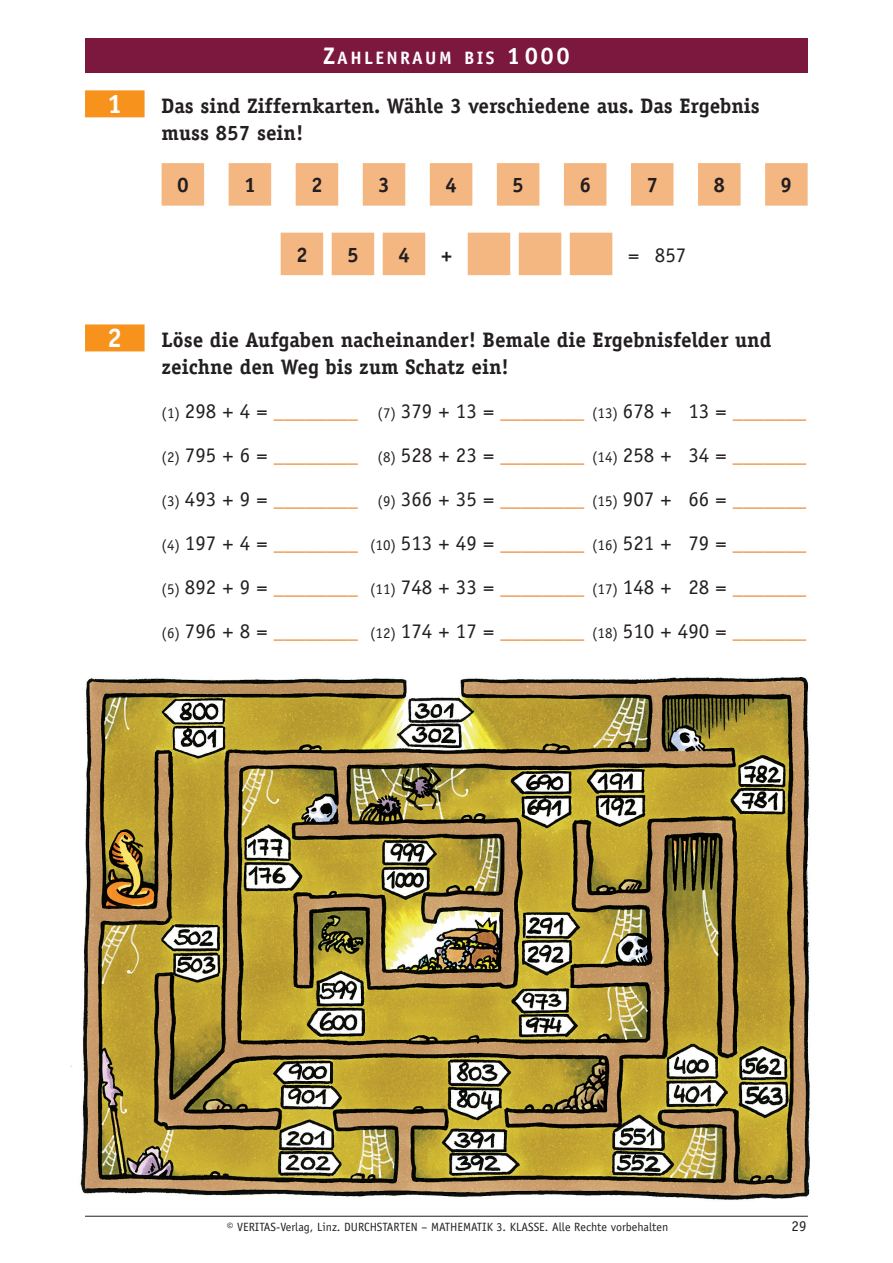
<style>
.page{position:relative;width:893px;height:1263px;background:#fff}
.page>*{position:absolute;margin:0;border:0;box-sizing:border-box;transform-origin:0 0}
.t1{font:700 27px "Officina Sans Std";color:#fff}
.t2{font:21px/44px "Officina Sans Std";color:#ea7c1d;text-align:justify}
.t3{font:700 21px/27px "Officina Serif Std";color:#231f20}
.t4{font:700 21px "Officina Sans Std";color:#231f20}
.t5{font:21px "Officina Sans Std";color:#231f20}
.t6{font:700 18px "Officina Sans Std";letter-spacing:.135em;color:#fff}
.t7{font:15px "Officina Sans Std";color:#231f20}
.t8{font:12px "Officina Sans Std";color:#231f20}
.s1{font-size:24px}
.s2{font-size:15px;color:#231f20}
.s3{color:#231f20}
</style>
<div class="page">
<hr style="left:85px;top:1216px;width:723px;height:1px;background:#231f20">
<img style="left:70px;top:673px;width:740px;height:527px">
<div style="left:85px;top:38px;width:723px;height:34px;background:#7c173e"></div>
<div style="left:85px;top:90px;width:60px;height:27px;background:#f7931d"></div>
<div style="left:85px;top:324px;width:60px;height:27px;background:#f7931d"></div>
<svg style="left:162px;top:163px;width:646px;height:43px"></svg>
<svg style="left:281px;top:233px;width:331px;height:42px"></svg>
<p class="t6" style="left:323px;top:47px;width:248px"><span class="s1">Z</span>AHLENRAUM BIS <span class="s1">1000</span></p>
<p class="t1" style="left:107px;top:87px;width:17px">1</p>
<p class="t3" style="left:162px;top:92px;width:600px">Das sind Ziffernkarten. Wähle 3 verschiedene aus. Das Ergebnis muss 857 sein!</p>
<p class="t4" style="left:177px;top:172px;width:13px">0</p>
<p class="t4" style="left:244px;top:172px;width:13px">1</p>
<p class="t4" style="left:311px;top:172px;width:13px">2</p>
<p class="t4" style="left:378px;top:172px;width:13px">3</p>
<p class="t4" style="left:445px;top:172px;width:13px">4</p>
<p class="t4" style="left:512px;top:172px;width:13px">5</p>
<p class="t4" style="left:579px;top:172px;width:13px">6</p>
<p class="t4" style="left:646px;top:172px;width:13px">7</p>
<p class="t4" style="left:713px;top:172px;width:13px">8</p>
<p class="t4" style="left:780px;top:172px;width:13px">9</p>
<p class="t4" style="left:296px;top:241px;width:13px">2</p>
<p class="t4" style="left:347px;top:241px;width:13px">5</p>
<p class="t4" style="left:398px;top:241px;width:13px">4</p>
<p class="t4" style="left:441px;top:241px;width:13px">+</p>
<p class="t5" style="left:628px;top:242px;width:60px">= 857</p>
<p class="t1" style="left:107px;top:321px;width:17px">2</p>
<p class="t3" style="left:162px;top:326px;width:611px">Löse die Aufgaben nacheinander! Bemale die Ergebnisfelder und zeichne den Weg bis zum Schatz ein!</p>
<p class="t2" style="left:162px;top:389px;width:198px"><span class="s2">(1)</span> <span class="s3">298 + 4 =</span> ________</p>
<p class="t2" style="left:378px;top:389px;width:430px"><span class="s2">(7)</span> <span class="s3">379 + 13 =</span> ________ <span class="s2">(13)</span> <span class="s3">678 + 13 =</span> _______</p>
<p class="t2" style="left:162px;top:433px;width:198px"><span class="s2">(2)</span> <span class="s3">795 + 6 =</span> ________</p>
<p class="t2" style="left:378px;top:433px;width:430px"><span class="s2">(8)</span> <span class="s3">528 + 23 =</span> ________ <span class="s2">(14)</span> <span class="s3">258 + 34 =</span> _______</p>
<p class="t2" style="left:162px;top:477px;width:198px"><span class="s2">(3)</span> <span class="s3">493 + 9 =</span> ________</p>
<p class="t2" style="left:162px;top:477px;width:646px;text-indent:216px"><span class="s2">(9)</span> <span class="s3">366 + 35 =</span> ________ <span class="s2">(15)</span> <span class="s3">907 + 66 =</span> _______ <span class="s2">(4)</span> <span class="s3">197 + 4 =</span> ________ <span class="s2">(10)</span> <span class="s3">513 + 49 =</span> ________ <span class="s2">(16)</span> <span class="s3">521 + 79 =</span> _______ <span class="s2">(5)</span> <span class="s3">892 + 9 =</span> ________ <span class="s2">(11)</span> <span class="s3">748 + 33 =</span> ________ <span class="s2">(17)</span> <span class="s3">148 + 28 =</span> _______ <span class="s2">(6)</span> <span class="s3">796 + 8 =</span> ________ <span class="s2">(12)</span> <span class="s3">174 + 17 =</span> ________ <span class="s2">(18)</span> <span class="s3">510 + 490 =</span> _______</p>
<p class="t8" style="left:227px;top:1220px;width:443px">© VERITAS-Verlag, Linz. DURCHSTARTEN – MATHEMATIK 3. KLASSE. Alle Rechte vorbehalten</p>
<p class="t7" style="left:791px;top:1217px;width:16px">29</p>
</div>
